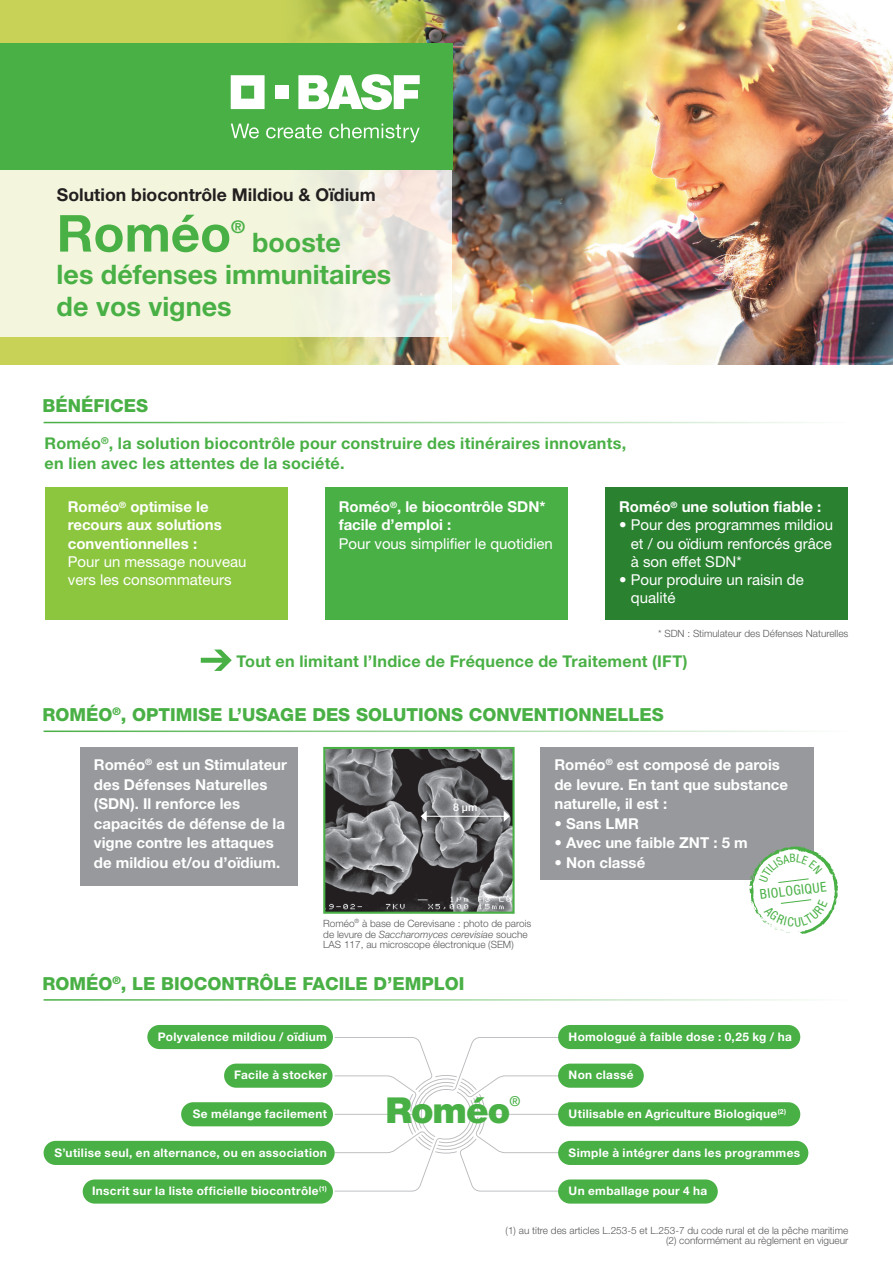
<style>
.page{position:relative;width:893px;height:1263px;background:#fff}
.page>*{position:absolute;margin:0;border:0;box-sizing:border-box;transform-origin:0 0}
.t1{font:700 51px "Helvetica Neue LT Std";color:#49b045}
.t2{font:900 35.85px "Helvetica Neue LT Std";letter-spacing:-.025em;color:#49b045}
.t3{font:700 26.85px/32.2px "Helvetica Neue LT Std";color:#49b045}
.t4{font:800 18px "Helvetica Neue LT Std";color:#49b045}
.t5{font:700 17.7px "Helvetica Neue LT Std";color:#231f20}
.t6{font:700 17.55px "Helvetica Neue LT Std";color:#49b045}
.t7{font:700 16.2px/19.5px "Helvetica Neue LT Std";letter-spacing:.015em;color:#49b045}
.t8{font:700 15px/19.5px "Helvetica Neue LT Std";color:#fff}
.t9{font:15px/18px "Helvetica Neue LT Std";color:#fff}
.t10{font:500 13.8px "Helvetica Neue LT Std";color:#49b045}
.t11{font:condensed 13.5px "Helvetica Neue LT Std";color:#49b045}
.t12{font:700 11.85px "Helvetica Neue LT Std";letter-spacing:.03em;color:#fff}
.t13{font:500 10.65px "Helvetica Neue LT Std";color:#fff}
.t14{font:300 10.05px/10.8px "Helvetica Neue LT Std";color:#57585a}
.t15{font:700 6.9px "Helvetica Neue LT Std";color:#fff}
.s1{font-style:italic}
</style>
<div class="page">
<div style="left:540px;top:747px;width:273px;height:133px;background:#97999c"></div>
<svg style="left:335px;top:1037px;width:225px;height:154px"></svg>
<hr style="left:44px;top:730px;width:807px;height:2px;background:#49b045">
<hr style="left:44px;top:422px;width:807px;height:1px;background:#49b045">
<hr style="left:44px;top:999px;width:807px;height:2px;background:#49b045">
<div style="left:80px;top:747px;width:218px;height:139px;background:#97999c"></div>
<img style="left:326px;top:750px;width:186px;height:161px">
<div style="left:323px;top:747px;width:192px;height:167px;border:2px solid #49b045"></div>
<hr style="left:426px;top:816px;width:78px;height:1px;background:#fff">
<svg style="left:421px;top:811px;width:6px;height:11px"></svg>
<svg style="left:504px;top:811px;width:6px;height:11px"></svg>
<div style="left:147px;top:1025px;width:186px;height:24px;background:#49b045;border-radius:12px"></div>
<div style="left:558px;top:1025px;width:242px;height:24px;background:#49b045;border-radius:12px"></div>
<div style="left:83px;top:1179px;width:250px;height:24px;background:#49b045;border-radius:12px"></div>
<div style="left:558px;top:1179px;width:160px;height:24px;background:#49b045;border-radius:12px"></div>
<div style="left:224px;top:1063px;width:109px;height:25px;background:#49b045;border-radius:12px"></div>
<div style="left:558px;top:1063px;width:86px;height:25px;background:#49b045;border-radius:12px"></div>
<div style="left:44px;top:1141px;width:291px;height:24px;background:#49b045;border-radius:12px"></div>
<div style="left:558px;top:1141px;width:250px;height:24px;background:#49b045;border-radius:12px"></div>
<div style="left:181px;top:1102px;width:152px;height:24px;background:#49b045;border-radius:12px"></div>
<div style="left:558px;top:1102px;width:242px;height:24px;background:#49b045;border-radius:12px"></div>
<div style="left:0;top:0;width:893px;height:364px;background:#c7d257"></div>
<img style="left:281px;top:0;width:612px;height:364px">
<div style="left:0;top:44px;width:452px;height:126px;background:#49b045"></div>
<svg style="left:231px;top:75px;width:34px;height:34px"></svg>
<div style="left:275px;top:86px;width:13px;height:13px;background:#fff"></div>
<svg style="left:298px;top:74px;width:122px;height:36px"></svg>
<svg style="left:231px;top:124px;width:28px;height:14px"></svg>
<svg style="left:266px;top:124px;width:56px;height:14px"></svg>
<svg style="left:329px;top:124px;width:91px;height:18px"></svg>
<svg style="left:0;top:170px;width:452px;height:167px;background:#f1f2de"></svg>
<div style="left:45px;top:487px;width:242px;height:133px;background:#8bc63e"></div>
<div style="left:325px;top:487px;width:243px;height:133px;background:#49b045"></div>
<div style="left:605px;top:487px;width:243px;height:133px;background:#2a8230"></div>
<svg style="left:201px;top:649px;width:31px;height:22px"></svg>
<svg style="left:749px;top:846px;width:89px;height:88px"></svg>
<p class="t5" style="left:57px;top:184px;width:320px">Solution biocontrôle Mildiou &amp; Oïdium</p>
<h1 class="t1" style="left:57px;top:202px;width:176px">Roméo</h1>
<p class="t6" style="left:231px;top:215px;width:15px">®</p>
<h3 class="t3" style="left:57px;top:225px;width:336px;text-indent:195px">booste<br>les défenses immunitaires de vos vignes</h3>
<p class="t4" style="left:43px;top:395px;width:107px">BÉNÉFICES</p>
<p class="t7" style="left:45px;top:433px;width:583px">Roméo<sup>®</sup>, la solution biocontrôle pour construire des itinéraires innovants, en lien avec les attentes de la société.</p>
<p class="t8" style="left:68px;top:498px;width:155px;line-height:18px">Roméo<sup>®</sup> optimise le recours aux solutions conventionnelles :</p>
<p class="t9" style="left:68px;top:552px;width:180px">Pour un message nouveau vers les consommateurs</p>
<p class="t8" style="left:339px;top:498px;width:208px;line-height:18px">Roméo<sup>®</sup>, le biocontrôle SDN* facile d’emploi :</p>
<p class="t9" style="left:339px;top:534px;width:216px">Pour vous simplifier le quotidien</p>
<p class="t8" style="left:619px;top:497px;width:204px">Roméo<sup>®</sup> une solution fiable :</p>
<p class="t9" style="left:631px;top:516px;width:204px;text-align:justify;text-indent:-12px">• Pour des programmes mildiou et / ou oïdium renforcés grâce à son effet SDN*</p>
<p class="t9" style="left:631px;top:570px;width:175px;text-indent:-12px">• Pour produire un raisin de qualité</p>
<p class="t14" style="left:658px;top:627px;width:192px">* SDN : Stimulateur des Défenses Naturelles</p>
<p class="t7" style="left:237px;top:651px;width:453px">Tout en limitant l’Indice de Fréquence de Traitement (IFT)</p>
<p class="t4" style="left:43px;top:704px;width:623px">ROMÉO<sup>®</sup>, OPTIMISE L’USAGE DES SOLUTIONS CONVENTIONNELLES</p>
<p class="t8" style="left:94px;top:755px;width:195px">Roméo<sup>®</sup> est un Stimulateur des Défenses Naturelles (SDN). Il renforce les capacités de défense de la vigne contre les attaques de mildiou et/ou d’oïdium.</p>
<p class="t8" style="left:554px;top:755px;width:235px">Roméo<sup>®</sup> est composé de parois de levure. En tant que substance naturelle, il est :</p>
<p class="t13" style="left:453px;top:801px;width:26px">8 µm</p>
<p class="t8" style="left:554px;top:813px;width:86px">• Sans LMR</p>
<p class="t8" style="left:554px;top:833px;width:195px">• Avec une faible ZNT : 5 m</p>
<p class="t8" style="left:554px;top:852px;width:92px">• Non classé</p>
<p class="t14" style="left:323px;top:918px;width:210px">Roméo<sup>®</sup> à base de Cerevisane : photo de parois de levure de <span class="s1">Saccharomyces cerevisiae</span> souche<br>LAS 117, au microscope électronique (SEM)</p>
<p class="t4" style="left:43px;top:972px;width:424px">ROMÉO<sup>®</sup>, LE BIOCONTRÔLE FACILE D’EMPLOI</p>
<p class="t11" style="left:759px;top:886px;width:68px;rotate:-7deg">BIOLOGIQUE</p>
<p class="t12" style="left:158px;top:1029px;width:170px">Polyvalence mildiou / oïdium</p>
<p class="t12" style="left:569px;top:1029px;width:225px">Homologué à faible dose : 0,25 kg / ha</p>
<p class="t12" style="left:234px;top:1068px;width:94px">Facile à stocker</p>
<p class="t12" style="left:569px;top:1068px;width:66px">Non classé</p>
<p class="t10" style="left:509px;top:1092px;width:13px">®</p>
<h2 class="t2" style="left:385px;top:1089px;width:127px">Roméo</h2>
<p class="t15" style="left:778px;top:1107px;width:10px">(2)</p>
<p class="t12" style="left:193px;top:1106px;width:136px">Se mélange facilement</p>
<p class="t12" style="left:569px;top:1106px;width:210px">Utilisable en Agriculture Biologique</p>
<p class="t12" style="left:54px;top:1145px;width:274px">S’utilise seul, en alternance, ou en association</p>
<p class="t12" style="left:569px;top:1145px;width:233px">Simple à intégrer dans les programmes</p>
<p class="t12" style="left:92px;top:1184px;width:236px">Inscrit sur la liste officielle biocontrôle<sup>(1)</sup></p>
<p class="t12" style="left:569px;top:1184px;width:140px">Un emballage pour 4 ha</p>
<p class="t14" style="left:506px;top:1224px;width:344px;text-align:right">(1) au titre des articles L.253-5 et L.253-7 du code rural et de la pêche maritime (2) conformément au règlement en vigueur</p>
</div>
